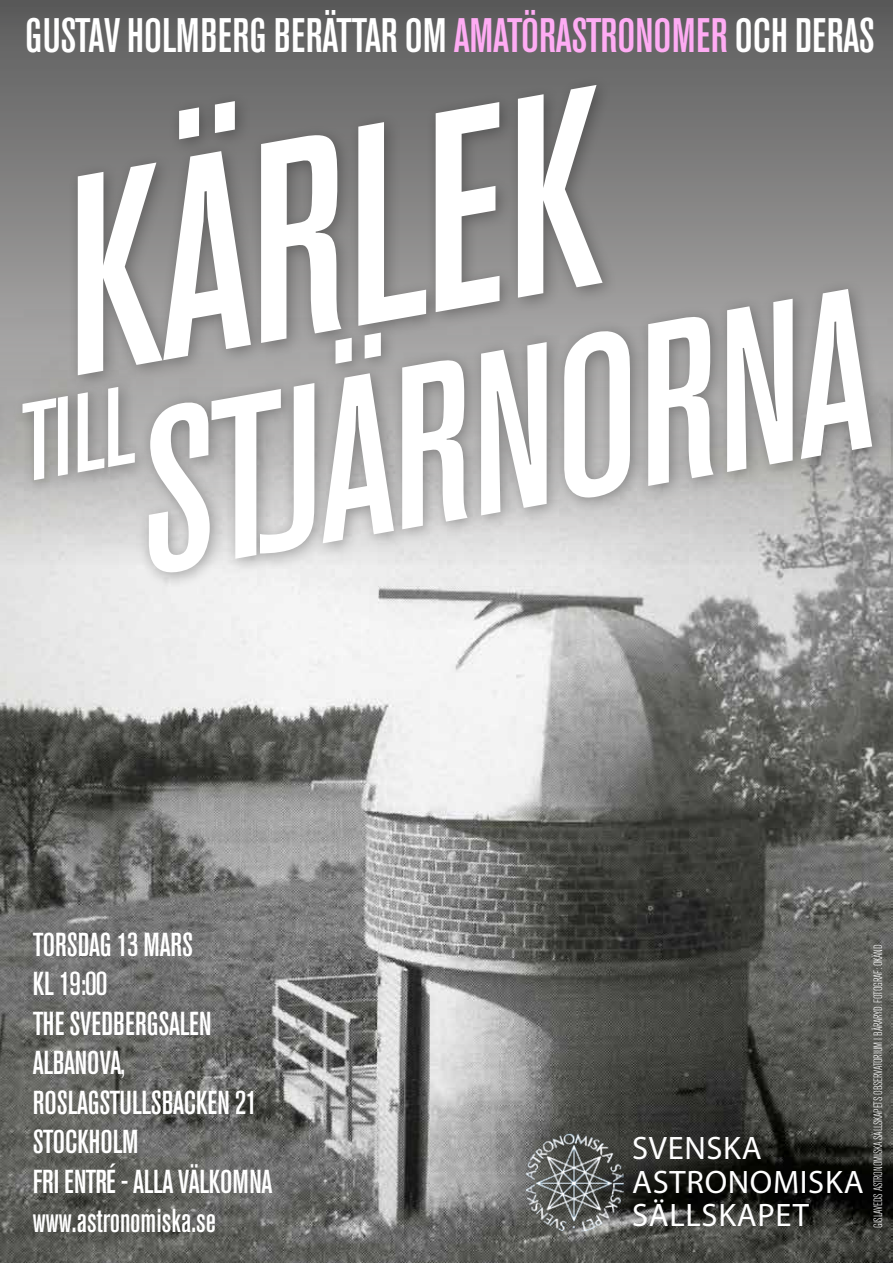
<style>
.page{position:relative;width:893px;height:1263px;background:#fff}
.page>*{position:absolute;margin:0;border:0;box-sizing:border-box;transform-origin:0 0}
.t1{font:italic 500 condensed 277.35px "Akzidenz Grotesk BE";color:#fff}
.t2{font:italic 500 condensed 225.6px "Akzidenz Grotesk BE";color:#fff}
.t3{font:italic 500 condensed 109.2px "Akzidenz Grotesk BE";color:#fff}
.t4{font:500 condensed 48px "Akzidenz Grotesk BE";color:#fff}
.t5{font:500 condensed 32.85px/39.5px "Akzidenz Grotesk BE";letter-spacing:-.01em;color:#fff}
.t6{font:32.55px/33.5px "Myriad Pro";letter-spacing:.02em;color:#fff}
.t7{font:300 condensed 12px "Akzidenz Grotesk BE";letter-spacing:-.03em;color:#fff}
.s1{color:#ffacf4}
</style>
<div class="page">
<img style="left:0;top:565px;width:893px;height:698px">
<svg style="left:0;top:0;width:893px;height:565px;background:#7b7a7a"></svg>
<img style="left:526px;top:1133px;width:98px;height:98px">
<div style="left:66px;top:73px;width:552px;height:317px;background:#000;opacity:.3"></div>
<div style="left:10px;top:375px;width:140px;height:120px;background:#000;opacity:.3"></div>
<div style="left:137px;top:277px;width:751px;height:310px;background:#000;opacity:.3"></div>
<h3 class="t4" style="left:25px;top:9px;width:851px">GUSTAV HOLMBERG BERÄTTAR OM <span class="s1">AMATÖRASTRONOMER</span> OCH DERAS</h3>
<h1 class="t1" style="left:24px;top:132px;width:547px;rotate:-10deg">Kärlek</h1>
<h3 class="t3" style="left:4px;top:386px;width:117px;rotate:-10deg">till</h3>
<h2 class="t2" style="left:107px;top:376px;width:744px;rotate:-10deg">stjärnorna</h2>
<p class="t5" style="left:33px;top:925px;width:241px">TORSDAG 13 MARS<br>KL 19:00<br>THE SVEDBERGSALEN<br>ALBANOVA,<br>ROSLAGSTULLSBACKEN 21<br>STOCKHOLM<br>FRI ENTRÉ - ALLA VÄLKOMNA<br>WWW.ASTRONOMISKA.SE</p>
<p class="t6" style="left:632px;top:1131px;width:233px">SVENSKA<br>ASTRONOMISKA<br>SÄLLSKAPET</p>
<p class="t7" style="left:871px;top:1228px;width:285px;rotate:-90deg">Gislaveds astronomiska sällskapets observatorium i Båraryd. Fotograf: okänd</p>
</div>
